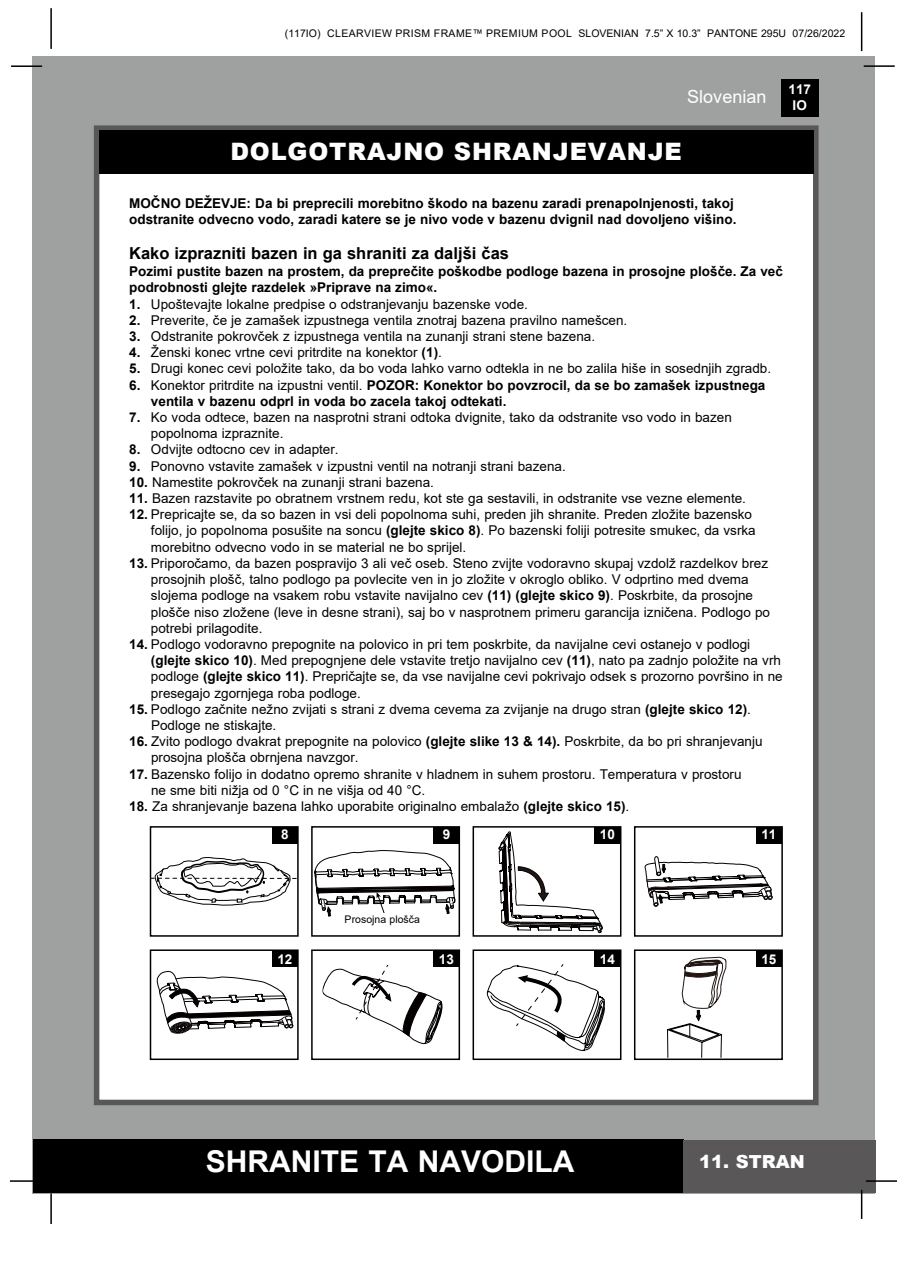
<style>
.page{position:relative;width:897px;height:1264px;background:#fff}
.page>*{position:absolute;margin:0;border:0;box-sizing:border-box;transform-origin:0 0}
.t1{font:700 30px "Arial";color:#fff}
.t2{font:900 24px "Arial";letter-spacing:.035em;color:#fff}
.t3{font:18px "Arial";color:#fff}
.t4{font:900 18px "Arial";color:#fff}
.t5{font:700 16.5px "Arial";color:#000}
.t6{font:13.5px/16.2px "Arial";color:#000}
.t7{font:700 13.5px/16.2px "Arial";color:#000}
.t8{font:700 13.5px/16.2px "Arial";color:#fff;text-align:center}
.t9{font:10.5px "Arial";color:#000}
.s1{font-weight:700}
.s2{font-weight:400}
</style>
<div class="page">
<div style="left:33px;top:56px;width:842px;height:1137px;background:#9fa0a0"></div>
<div style="left:780px;top:79px;width:38px;height:38px;background:#000"></div>
<hr style="left:863px;top:65px;width:31px;height:2px;background:#000">
<hr style="left:50px;top:8px;width:2px;height:41px;background:#000">
<hr style="left:860px;top:12px;width:2px;height:39px;background:#000">
<div style="left:33px;top:1140px;width:650px;height:53px;background:#000"></div>
<div style="left:682px;top:1140px;width:193px;height:53px;background:#595757"></div>
<hr style="left:865px;top:1180px;width:31px;height:1px;background:#000">
<hr style="left:860px;top:1189px;width:2px;height:30px;background:#000">
<hr style="left:50px;top:1193px;width:2px;height:31px;background:#000">
<hr style="left:10px;top:1180px;width:31px;height:1px;background:#000">
<hr style="left:11px;top:65px;width:31px;height:2px;background:#000">
<div style="left:94px;top:125px;width:724px;height:980px;background:#fff;border:6px solid #595757"></div>
<div style="left:99px;top:130px;width:714px;height:44px;background:#000"></div>
<svg style="left:667px;top:956px;width:59px;height:101px"></svg>
<div style="left:634px;top:949px;width:148px;height:111px;border:2px solid #000"></div>
<svg style="left:486px;top:964px;width:119px;height:87px"></svg>
<div style="left:472px;top:949px;width:149px;height:111px;border:2px solid #000"></div>
<svg style="left:498px;top:831px;width:120px;height:102px"></svg>
<div style="left:472px;top:826px;width:149px;height:110px;border:2px solid #000"></div>
<div style="left:594px;top:827px;width:26px;height:16px;background:#000"></div>
<div style="left:594px;top:950px;width:26px;height:17px;background:#000"></div>
<svg style="left:322px;top:964px;width:121px;height:80px"></svg>
<div style="left:311px;top:949px;width:149px;height:111px;border:2px solid #000"></div>
<svg style="left:644px;top:856px;width:128px;height:51px"></svg>
<div style="left:634px;top:826px;width:148px;height:110px;border:2px solid #000"></div>
<div style="left:756px;top:827px;width:25px;height:16px;background:#000"></div>
<div style="left:756px;top:950px;width:25px;height:17px;background:#000"></div>
<svg style="left:157px;top:970px;width:137px;height:64px"></svg>
<div style="left:150px;top:949px;width:148px;height:111px;border:2px solid #000"></div>
<svg style="left:314px;top:850px;width:141px;height:67px"></svg>
<div style="left:311px;top:826px;width:149px;height:110px;border:2px solid #000"></div>
<div style="left:433px;top:827px;width:26px;height:16px;background:#000"></div>
<div style="left:433px;top:950px;width:26px;height:17px;background:#000"></div>
<div style="left:343px;top:913px;width:88px;height:16px;background:#fff"></div>
<svg style="left:153px;top:857px;width:142px;height:48px"></svg>
<div style="left:150px;top:826px;width:148px;height:110px;border:2px solid #000"></div>
<div style="left:272px;top:827px;width:25px;height:16px;background:#000"></div>
<div style="left:272px;top:950px;width:25px;height:17px;background:#000"></div>
<p class="t9" style="left:285px;top:26px;width:561px">(117IO) CLEARVIEW PRISM FRAME™ PREMIUM POOL SLOVENIAN 7.5” X 10.3” PANTONE 295U 07/26/2022</p>
<h3 class="t3" style="left:687px;top:84px;width:81px">Slovenian</h3>
<h2 class="t2" style="left:230px;top:134px;width:453px">DOLGOTRAJNO SHRANJEVANJE</h2>
<p class="t8" style="left:788px;top:81px;width:24px">117<br>IO</p>
<p class="t7" style="left:129px;top:195px;width:608px">MOČNO DEŽEVJE: Da bi preprecili morebitno škodo na bazenu zaradi prenapolnjenosti, takoj odstranite odvecno vodo, zaradi katere se je nivo vode v bazenu dvignil nad dovoljeno višino.</p>
<p class="t5" style="left:129px;top:241px;width:381px">Kako izprazniti bazen in ga shraniti za daljši čas</p>
<p class="t7" style="left:129px;top:263px;width:655px">Pozimi pustite bazen na prostem, da preprečite poškodbe podloge bazena in prosojne plošče. Za več podrobnosti glejte razdelek »Priprave na zimo«.</p>
<p class="t6" style="left:129px;top:296px;width:400px"><span class="s1">1.</span> Upoštevajte lokalne predpise o odstranjevanju bazenske vode.</p>
<p class="t6" style="left:129px;top:312px;width:499px"><span class="s1">2.</span> Preverite, če je zamašek izpustnega ventila znotraj bazena pravilno namešcen.</p>
<p class="t6" style="left:129px;top:328px;width:467px"><span class="s1">3.</span> Odstranite pokrovček z izpustnega ventila na zunanji strani stene bazena.</p>
<p class="t6" style="left:129px;top:344px;width:314px"><span class="s1">4.</span> Ženski konec vrtne cevi pritrdite na konektor <span class="s1">(1)</span>.</p>
<p class="t6" style="left:129px;top:360px;width:643px"><span class="s1">5.</span> Drugi konec cevi položite tako, da bo voda lahko varno odtekla in ne bo zalila hiše in sosednjih zgradb.</p>
<p class="t7" style="left:151px;top:377px;width:616px;text-indent:-22px">6. <span class="s2">Konektor pritrdite na izpustni ventil.</span> POZOR: Konektor bo povzrocil, da se bo zamašek izpustnega ventila v bazenu odprl in voda bo zacela takoj odtekati.</p>
<p class="t6" style="left:151px;top:409px;width:582px;text-indent:-22px"><span class="s1">7.</span> Ko voda odtece, bazen na nasprotni strani odtoka dvignite, tako da odstranite vso vodo in bazen popolnoma izpraznite.</p>
<p class="t6" style="left:129px;top:441px;width:211px"><span class="s1">8.</span> Odvijte odtocno cev in adapter.</p>
<p class="t6" style="left:129px;top:458px;width:438px"><span class="s1">9.</span> Ponovno vstavite zamašek v izpustni ventil na notranji strani bazena.</p>
<p class="t6" style="left:129px;top:474px;width:306px"><span class="s1">10.</span> Namestite pokrovček na zunanji strani bazena.</p>
<p class="t6" style="left:129px;top:490px;width:618px"><span class="s1">11.</span> Bazen razstavite po obratnem vrstnem redu, kot ste ga sestavili, in odstranite vse vezne elemente.</p>
<p class="t6" style="left:151px;top:506px;width:606px;text-indent:-22px"><span class="s1">12.</span> Prepricajte se, da so bazen in vsi deli popolnoma suhi, preden jih shranite. Preden zložite bazensko folijo, jo popolnoma posušite na soncu <span class="s1">(glejte skico 8)</span>. Po bazenski foliji potresite smukec, da vsrka morebitno odvecno vodo in se material ne bo sprijel.</p>
<p class="t6" style="left:151px;top:555px;width:620px;text-indent:-22px"><span class="s1">13.</span> Priporočamo, da bazen pospravijo 3 ali več oseb. Steno zvijte vodoravno skupaj vzdolž razdelkov brez prosojnih plošč, talno podlogo pa povlecite ven in jo zložite v okroglo obliko. V odprtino med dvema slojema podloge na vsakem robu vstavite navijalno cev <span class="s1">(11) (glejte skico 9)</span>. Poskrbite, da prosojne plošče niso zložene (leve in desne strani), saj bo v nasprotnem primeru garancija izničena. Podlogo po potrebi prilagodite.</p>
<p class="t6" style="left:151px;top:636px;width:633px;text-indent:-22px"><span class="s1">14.</span> Podlogo vodoravno prepognite na polovico in pri tem poskrbite, da navijalne cevi ostanejo v podlogi <span class="s1">(glejte skico 10)</span>. Med prepognjene dele vstavite tretjo navijalno cev <span class="s1">(11)</span>, nato pa zadnjo položite na vrh podloge <span class="s1">(glejte skico 11)</span>. Prepričajte se, da vse navijalne cevi pokrivajo odsek s prozorno površino in ne presegajo zgornjega roba podloge.</p>
<p class="t6" style="left:151px;top:701px;width:601px;text-indent:-22px"><span class="s1">15.</span> Podlogo začnite nežno zvijati s strani z dvema cevema za zvijanje na drugo stran <span class="s1">(glejte skico 12)</span>.<br>Podloge ne stiskajte.</p>
<p class="t6" style="left:151px;top:733px;width:613px;text-indent:-22px"><span class="s1">16.</span> Zvito podlogo dvakrat prepognite na polovico <span class="s1">(glejte slike 13 &amp; 14).</span> Poskrbite, da bo pri shranjevanju prosojna plošča obrnjena navzgor.</p>
<p class="t6" style="left:151px;top:765px;width:592px;text-indent:-22px"><span class="s1">17.</span> Bazensko folijo in dodatno opremo shranite v hladnem in suhem prostoru. Temperatura v prostoru ne sme biti nižja od 0 °C in ne višja od 40 °C.</p>
<p class="t6" style="left:129px;top:798px;width:501px"><span class="s1">18.</span> Za shranjevanje bazena lahko uporabite originalno embalažo <span class="s1">(glejte skico 15)</span>.</p>
<p class="t8" style="left:281px;top:826px;width:9px">8</p>
<p class="t8" style="left:442px;top:826px;width:9px">9</p>
<p class="t8" style="left:600px;top:826px;width:17px">10</p>
<p class="t8" style="left:761px;top:826px;width:17px">11</p>
<p class="t9" style="left:344px;top:911px;width:77px">Prosojna plošča</p>
<p class="t8" style="left:277px;top:951px;width:17px">12</p>
<p class="t8" style="left:439px;top:951px;width:17px">13</p>
<p class="t8" style="left:600px;top:951px;width:17px">14</p>
<p class="t8" style="left:761px;top:951px;width:17px">15</p>
<h1 class="t1" style="left:206px;top:1140px;width:370px">SHRANITE TA NAVODILA</h1>
<h3 class="t4" style="left:699px;top:1149px;width:107px">11. STRAN</h3>
</div>
